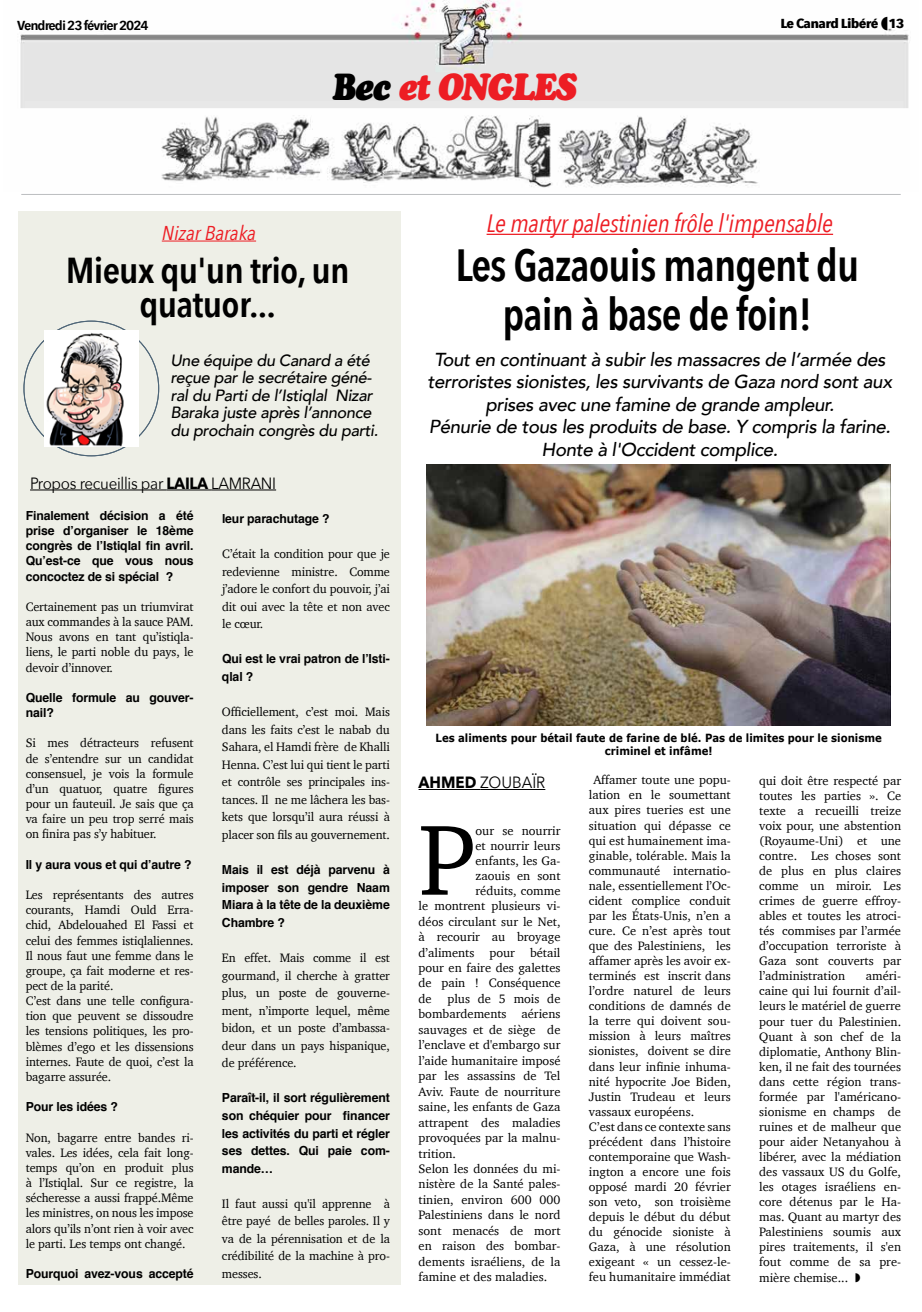
<style>
.page{position:relative;width:922px;height:1312px;background:#fff}
.page>*{position:absolute;margin:0;border:0;box-sizing:border-box;transform-origin:0 0}
.t1{font:101.88px "Charter";color:#000}
.t2{font:600 45px/48.8px "Avenir Next Condensed";letter-spacing:-.02em;color:#000;text-align:center}
.t3{font:italic 37.5px "Cooper Black Std";letter-spacing:-.04em;color:#ed1d24;scale:.9 1}
.t4{font:600 36px/34.4px "Avenir Next Condensed";letter-spacing:-.02em;color:#000;text-align:center;scale:1.07 1}
.t5{font:italic 25px "Avenir Next Condensed";letter-spacing:-.01em;color:#ed1d24;scale:1.04 1}
.t6{font:italic 20px "Avenir Next Condensed";color:#ed1d24;scale:1.1 1}
.t7{font:italic 500 18.75px/22.5px "Avenir";letter-spacing:-.02em;color:#000;text-align:center}
.t8{font:italic 500 16.25px/17.5px "Avenir";letter-spacing:-.02em;color:#000}
.t9{font:16.25px "Avenir Next";letter-spacing:-.02em;color:#000;scale:.93 1}
.t10{font:16.25px "Avenir Next";color:#000;scale:.93 1}
.t11{font:600 13px "Avenir Next Condensed";letter-spacing:-.06em;color:#000;scale:1.25 1}
.t12{font:700 13px "Avenir Next Condensed";letter-spacing:-.04em;color:#000;scale:1.25 1}
.t13{font:12.5px/15px "Charter";color:#000;text-align:justify}
.t14{font:700 12.5px/17.5px "Helvetica";letter-spacing:-.01em;color:#000;text-align:justify}
.t15{font:700 11.25px/13.5px "Verdana";color:#000;text-align:center;scale:.9 1}
.s1{color:#000}
.s2{font-weight:700}
</style>
<div class="page">
<img style="left:20px;top:0;width:889px;height:188px">
<hr style="left:21px;top:194px;width:879px;height:1px;background:#bcbec0">
<div style="left:19px;top:211px;width:382px;height:1073px;background:#eeefe7"></div>
<svg style="left:24px;top:321px;width:135px;height:135px"></svg>
<hr style="left:30px;top:489px;width:137px;height:1px;background:#000">
<hr style="left:167px;top:489px;width:44px;height:1px;background:#000">
<hr style="left:211px;top:489px;width:65px;height:1px;background:#000">
<hr style="left:162px;top:240px;width:94px;height:1px;background:#ed1d24">
<hr style="left:418px;top:789px;width:62px;height:1px;background:#000">
<hr style="left:480px;top:789px;width:65px;height:1px;background:#000">
<hr style="left:486px;top:234px;width:346px;height:1px;background:#ed1d24">
<img style="left:44px;top:330px;width:94px;height:116px">
<img style="left:426px;top:464px;width:464px;height:261px">
<svg style="left:881px;top:16px;width:6px;height:14px"></svg>
<p class="t11" style="left:17px;top:14px;width:107px">Vendredi 23 février 2024</p>
<p class="t12" style="left:780px;top:15px;width:100px">Le Canard Libéré 13</p>
<h3 class="t3" style="left:332px;top:64px;width:273px"><span class="s1">Bec</span> et ONGLES</h3>
<h3 class="t6" style="left:162px;top:220px;width:87px">Nizar Baraka</h3>
<h3 class="t4" style="left:66px;top:252px;width:267px">Mieux qu'un trio, un quatuor...</h3>
<h3 class="t5" style="left:486px;top:209px;width:334px">Le martyr palestinien frôle l'impensable</h3>
<h2 class="t2" style="left:455px;top:240px;width:405px">Les Gazaouis mangent du pain à base de foin!</h2>
<h3 class="t8" style="left:170px;top:351px;width:209px">Une équipe du Canard a été reçue par le secrétaire géné&shy;ral du Parti de l’Istiqlal Nizar<br>Baraka juste après l’annonce du prochain congrès du parti.</h3>
<p class="t7" style="left:427px;top:348px;width:466px">Tout en continuant à subir les massacres de l’armée des terroristes sionistes, les survivants de Gaza nord sont aux prises avec une famine de grande ampleur.<br>Pénurie de tous les produits de base. Y compris la farine.<br>Honte à l'Occident complice.</p>
<h3 class="t9" style="left:30px;top:469px;width:266px">Propos recueillis par <span class="s2">LAILA</span> LAMRANI</h3>
<p class="t14" style="left:26px;top:508px;width:169px;line-height:15.1px">Finalement décision a été prise d’organiser le 18ème congrès de l’Istiqlal fin avril.<br>Qu’est-ce que vous nous concoctez de si spécial ?</p>
<p class="t13" style="left:26px;top:599px;width:169px">Certainement pas un triumvirat aux commandes à la sauce PAM.<br>Nous avons en tant qu’istiqla&shy;liens, le parti noble du pays, le devoir d’innover.</p>
<p class="t14" style="left:26px;top:690px;width:169px;line-height:15.1px">Quelle formule au gouver&shy;nail?</p>
<p class="t13" style="left:26px;top:735px;width:169px">Si mes détracteurs refusent de s’entendre sur un candidat consensuel, je vois la formule d’un quatuor, quatre figures pour un fauteuil. Je sais que ça va faire un peu trop serré mais on finira pas s’y habituer.</p>
<p class="t14" style="left:26px;top:855px;width:167px">Il y aura vous et qui d’autre ?</p>
<p class="t13" style="left:26px;top:886px;width:169px;text-align:left">Les représentants des autres courants, Hamdi Ould Erra&shy;chid, Abdelouahed El Fassi et celui des femmes istiqlaliennes.<br>Il nous faut une femme dans le groupe, ça fait moderne et res&shy;pect de la parité.<br>C’est dans une telle configura&shy;tion que peuvent se dissoudre les tensions politiques, les pro&shy;blèmes d’ego et les dissensions internes. Faute de quoi, c’est la bagarre assurée.</p>
<p class="t14" style="left:26px;top:1097px;width:94px">Pour les idées ?</p>
<p class="t13" style="left:26px;top:1129px;width:169px">Non, bagarre entre bandes ri&shy;vales. Les idées, cela fait long&shy;temps qu’on en produit plus à l’Istiqlal. Sur ce registre, la sécheresse a aussi frappé.Même les ministres, on nous les impose alors qu’ils n’ont rien à voir avec le parti. Les temps ont changé.</p>
<p class="t14" style="left:26px;top:1264px;width:169px">Pourquoi avez-vous accepté</p>
<p class="t14" style="left:222px;top:510px;width:109px">leur parachutage ?</p>
<p class="t13" style="left:222px;top:544px;width:169px;line-height:17.5px">C’était la condition pour que je redevienne ministre. Comme j’adore le confort du pouvoir, j’ai dit oui avec la tête et non avec le cœur.</p>
<p class="t14" style="left:222px;top:650px;width:169px">Qui est le vrai patron de l’Isti&shy;qlal ?</p>
<p class="t13" style="left:222px;top:702px;width:169px;line-height:17.5px">Officiellement, c’est moi. Mais dans les faits c’est le nabab du Sahara, el Hamdi frère de Khalli Henna. C’est lui qui tient le parti et contrôle ses principales ins&shy;tances. Il ne me lâchera les bas&shy;kets que lorsqu’il aura réussi à placer son fils au gouvernement.</p>
<p class="t14" style="left:222px;top:860px;width:169px">Mais il est déjà parvenu à imposer son gendre Naam Miara à la tête de la deuxième Chambre ?</p>
<p class="t13" style="left:222px;top:948px;width:169px;line-height:17.5px">En effet. Mais comme il est gourmand, il cherche à gratter plus, un poste de gouverne&shy;ment, n’importe lequel, même bidon, et un poste d’ambassa&shy;deur dans un pays hispanique, de préférence.</p>
<p class="t14" style="left:222px;top:1089px;width:169px">Paraît-il, il sort régulièrement son chéquier pour financer les activités du parti et régler ses dettes. Qui paie com&shy;mande…</p>
<p class="t13" style="left:222px;top:1194px;width:169px;line-height:17.5px">Il faut aussi qu'il apprenne à être payé de belles paroles. Il y va de la pérennisation et de la crédibilité de la machine à pro&shy;messes.</p>
<p class="t15" style="left:435px;top:730px;width:497px">Les aliments pour bétail faute de farine de blé. Pas de limites pour le sionisme criminel et infâme!</p>
<h3 class="t10" style="left:418px;top:768px;width:138px"><span class="s2">AHMED</span> ZOUBAÏR</h3>
<h1 class="t1" style="left:418px;top:771px;width:58px">P</h1>
<p class="t13" style="left:475px;top:822px;width:86px">our se nourrir</p>
<p class="t13" style="left:475px;top:837px;width:86px">et nourrir leurs</p>
<p class="t13" style="left:475px;top:852px;width:86px">enfants, les Ga-</p>
<p class="t13" style="left:475px;top:867px;width:86px">zaouis en sont</p>
<p class="t13" style="left:475px;top:882px;width:86px">réduits, comme</p>
<p class="t13" style="left:418px;top:898px;width:143px">le montrent plusieurs vi-</p>
<p class="t13" style="left:418px;top:913px;width:143px">déos circulant sur le Net,</p>
<p class="t13" style="left:418px;top:928px;width:143px">à recourir au broyage</p>
<p class="t13" style="left:418px;top:944px;width:143px">d’aliments pour bétail</p>
<p class="t13" style="left:418px;top:959px;width:143px">pour en faire des galettes</p>
<p class="t13" style="left:418px;top:975px;width:143px">de pain ! Conséquence</p>
<p class="t13" style="left:418px;top:990px;width:15px">de</p>
<p class="t13" style="left:418px;top:990px;width:143px;line-height:15.5px;text-align:left;text-indent:29px">plus de 5 mois de bombardements aériens sauvages et de siège de l’enclave et d'embargo sur l’aide humanitaire imposé par les assassins de Tel<br>Aviv. Faute de nourriture saine, les enfants de Gaza attrapent des maladies provoquées par la malnu&shy;trition.<br>Selon les données du mi&shy;nistère de la Santé pales&shy;tinien, environ 600 000<br>Palestiniens dans le nord sont menacés de mort en raison des bombar&shy;dements israéliens, de la famine et des maladies.</p>
<p class="t13" style="left:588px;top:772px;width:143px;text-align:left;text-indent:4px">Affamer toute une popu&shy;lation en le soumettant aux pires tueries est une situation qui dépasse ce qui est humainement ima&shy;ginable, tolérable. Mais la communauté internatio&shy;nale, essentiellement l’Oc&shy;cident complice conduit par les États-Unis, n’en a cure. Ce n’est après tout que des Palestiniens, les affamer après les avoir ex&shy;terminés est inscrit dans l’ordre naturel de leurs conditions de damnés de la terre qui doivent sou&shy;mission à leurs maîtres sionistes, doivent se dire dans leur infinie inhuma&shy;nité hypocrite Joe Biden,<br>Justin Trudeau et leurs vassaux européens.<br>C’est dans ce contexte sans précédent dans l’histoire contemporaine que Wash&shy;ington a encore une fois opposé mardi 20 février son veto, son troisième depuis le début du début du génocide sioniste à<br>Gaza, à une résolution exigeant « un cessez-le&shy;feu humanitaire immédiat</p>
<p class="t13" style="left:759px;top:772px;width:143px">qui doit être respecté par toutes les parties ». Ce texte a recueilli treize voix pour, une abstention (Royaume-Uni) et une contre. Les choses sont de plus en plus claires comme un miroir. Les crimes de guerre effroy&shy;ables et toutes les atroci&shy;tés commises par l’armée d’occupation terroriste à Gaza sont couverts par l’administration</p>
<p class="t13" style="left:759px;top:968px;width:143px;text-indent:107px">améri&shy;caine qui lui fournit d’ail&shy;leurs le matériel de guerre pour tuer du Palestinien.<br>Quant à son chef de la diplomatie, Anthony Blin&shy;ken, il ne fait des tournées dans cette région trans&shy;formée par l'américano&shy;sionisme en champs de ruines et de malheur que pour aider Netanyahou à libérer, avec la médiation des vassaux US du Golfe, les otages israéliens en&shy;core détenus par le Ha&shy;mas. Quant au martyr des Palestiniens soumis aux pires traitements, il s'en fout comme de sa pre&shy;mière chemise...</p>
</div>
